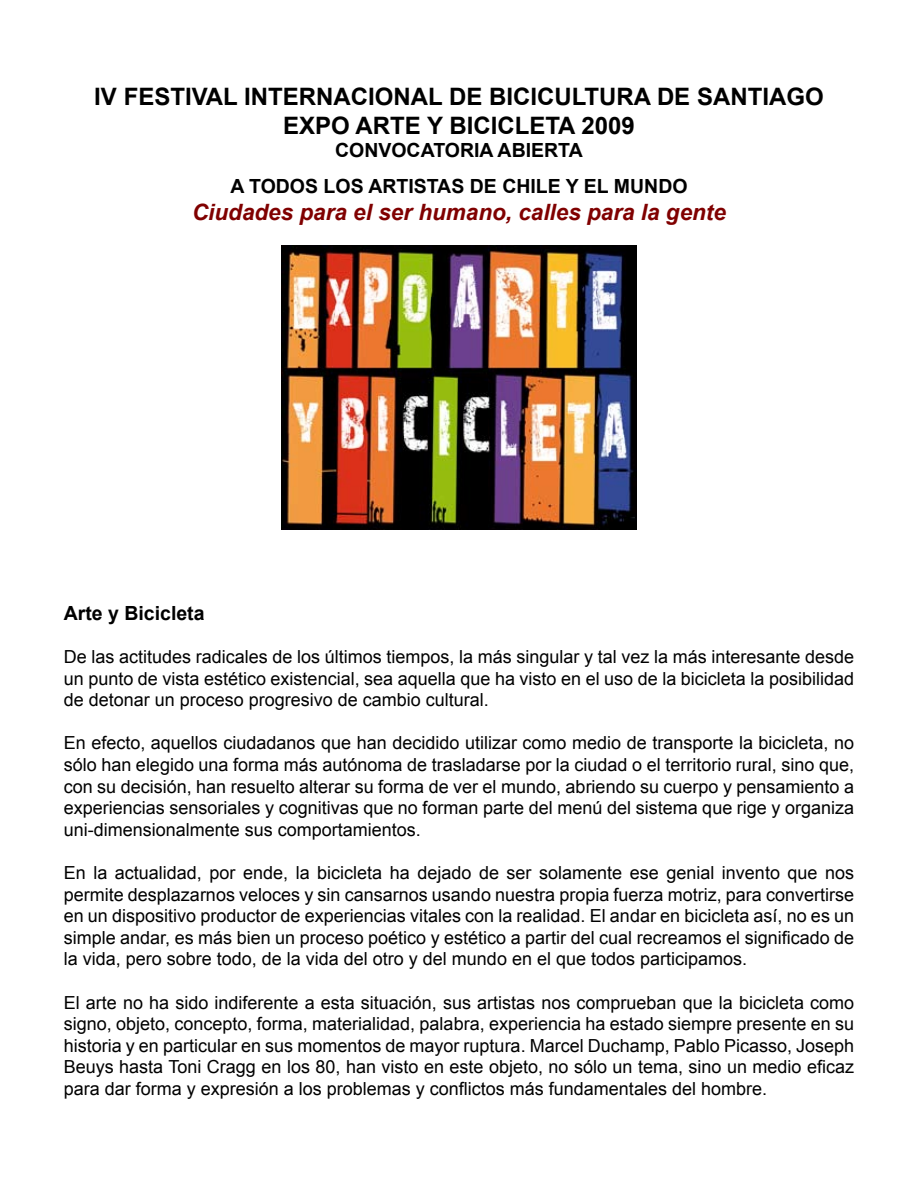
<style>
.page{position:relative;width:918px;height:1188px;background:#fff}
.page>*{position:absolute;margin:0;border:0;box-sizing:border-box;transform-origin:0 0}
.t1{font:700 24px/28.8px "Arial";color:#000;text-align:center}
.t2{font:italic 700 22.5px "Arial";color:#800000}
.t3{font:700 19.5px/36.2px "Arial";color:#000;text-align:center}
.t4{font:18px/21.6px "Arial";color:#000;text-align:justify}
</style>
<div class="page">
<img style="left:281px;top:246px;width:356px;height:284px">
<h1 class="t1" style="left:94px;top:82px;width:731px">IV FESTIVAL INTERNACIONAL DE BICICULTURA DE SANTIAGO<br>EXPO ARTE Y BICICLETA 2009</h1>
<p class="t3" style="left:230px;top:132px;width:459px">CONVOCATORIA ABIERTA<br>A TODOS LOS ARTISTAS DE CHILE Y EL MUNDO</p>
<p class="t2" style="left:192px;top:200px;width:535px">Ciudades para el ser humano, calles para la gente</p>
<p class="t3" style="left:64px;top:595px;width:142px">Arte y Bicicleta</p>
<p class="t4" style="left:64px;top:646px;width:792px">De las actitudes radicales de los últimos tiempos, la más singular y tal vez la más interesante desde un punto de vista estético existencial, sea aquella que ha visto en el uso de la bicicleta la posibilidad de detonar un proceso progresivo de cambio cultural.</p>
<p class="t4" style="left:64px;top:732px;width:792px">En efecto, aquellos ciudadanos que han decidido utilizar como medio de transporte la bicicleta, no sólo han elegido una forma más autónoma de trasladarse por la ciudad o el territorio rural, sino que, con su decisión, han resuelto alterar su forma de ver el mundo, abriendo su cuerpo y pensamiento a experiencias sensoriales y cognitivas que no forman parte del menú del sistema que rige y organiza uni-dimensionalmente sus comportamientos.</p>
<p class="t4" style="left:64px;top:862px;width:792px">En la actualidad, por ende, la bicicleta ha dejado de ser solamente ese genial invento que nos permite desplazarnos veloces y sin cansarnos usando nuestra propia fuerza motriz, para convertirse en un dispositivo productor de experiencias vitales con la realidad. El andar en bicicleta así, no es un simple andar, es más bien un proceso poético y estético a partir del cual recreamos el significado de la vida, pero sobre todo, de la vida del otro y del mundo en el que todos participamos.</p>
<p class="t4" style="left:64px;top:992px;width:792px">El arte no ha sido indiferente a esta situación, sus artistas nos comprueban que la bicicleta como signo, objeto, concepto, forma, materialidad, palabra, experiencia ha estado siempre presente en su historia y en particular en sus momentos de mayor ruptura. Marcel Duchamp, Pablo Picasso, Joseph Beuys hasta Toni Cragg en los 80, han visto en este objeto, no sólo un tema, sino un medio eficaz para dar forma y expresión a los problemas y conflictos más fundamentales del hombre.</p>
</div>
